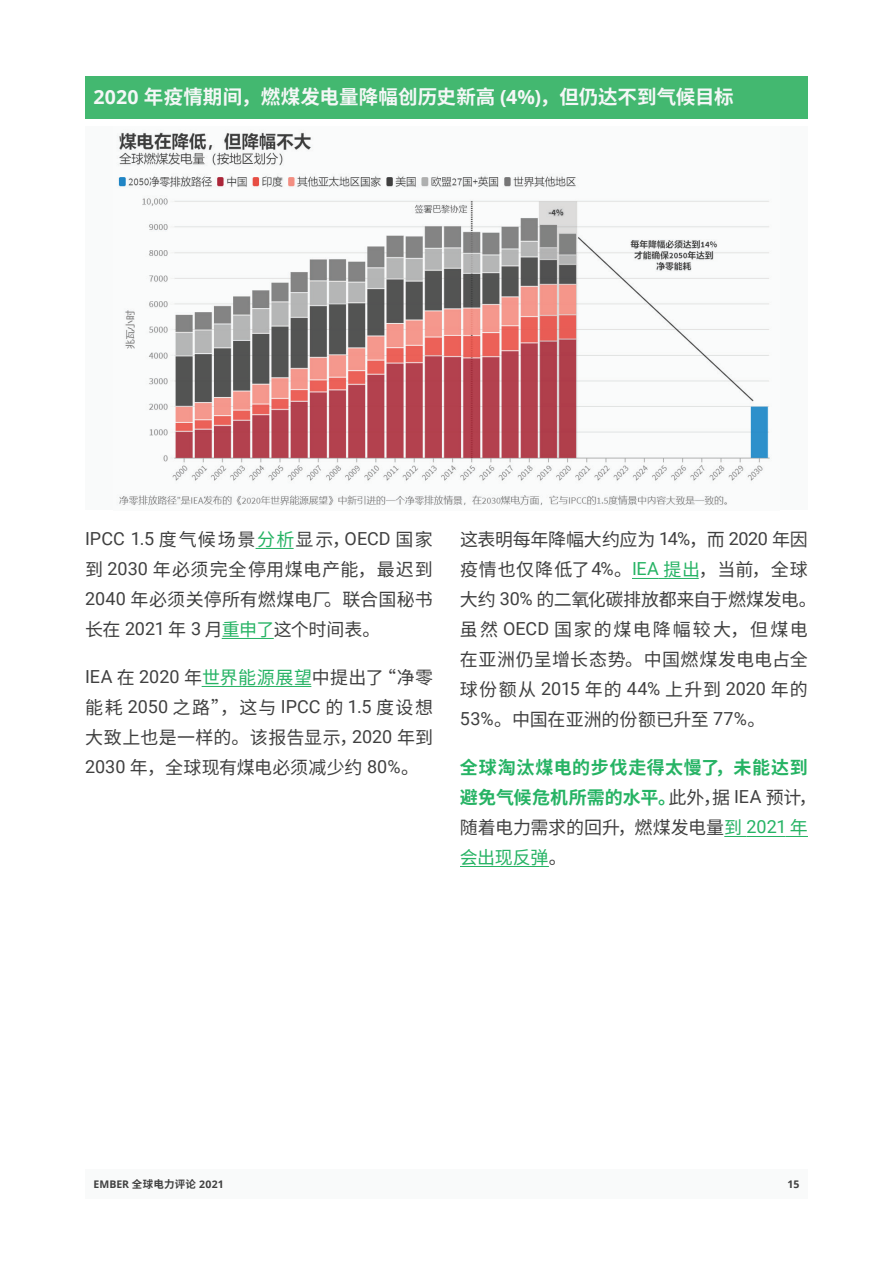
<style>
.page{position:relative;width:893px;height:1263px;background:#fff}
.page>*{position:absolute;margin:0;border:0;box-sizing:border-box;transform-origin:0 0}
.t1{font:700 19.5px "Source Han Sans SC";letter-spacing:.005em;color:#f5f7f7}
.t2{font:18px/30px "Source Han Sans SC";letter-spacing:.015em;color:#404040;text-align:justify}
.t3{font:700 18px/30px "Source Han Sans SC";letter-spacing:.025em;color:#26b364}
.t4{font:18px "Roboto";color:#404040}
.t5{font:700 10.5px "Open Sans";color:#404040}
.s1{font-family:"Open Sans"}
.s2{font-family:"Source Han Sans SC"}
.s3{font-family:"Source Han Sans SC";color:#26b364}
.s4{font-family:"Roboto"}
.s5{color:#26b364}
.s6{font-family:"Roboto";color:#26b364}
.s7{font-weight:400;color:#404040}
.s8{font-family:"Roboto";font-weight:400;color:#404040}
.s9{font-weight:400}
.s10{font-family:"Roboto";font-weight:400}
</style>
<div class="page">
<div style="left:85px;top:1169px;width:723px;height:30px;background:#f9fafa"></div>
<hr style="left:256px;top:548px;width:38px;height:1px;background:#26b364">
<hr style="left:222px;top:638px;width:52px;height:1px;background:#26b364">
<hr style="left:202px;top:686px;width:109px;height:1px;background:#26b364">
<svg style="left:632px;top:578px;width:27px;height:1px"></svg>
<hr style="left:659px;top:578px;width:40px;height:1px;background:#26b364">
<svg style="left:724px;top:836px;width:23px;height:1px"></svg>
<hr style="left:747px;top:836px;width:38px;height:1px;background:#26b364">
<svg style="left:785px;top:836px;width:23px;height:1px"></svg>
<hr style="left:460px;top:866px;width:89px;height:1px;background:#26b364">
<div style="left:85px;top:126px;width:723px;height:384px;background:#f9fafa"></div>
<div style="left:85px;top:77px;width:723px;height:42px;background:#43b870"></div>
<img style="left:118px;top:132px;width:652px;height:373px">
<p class="t1" style="left:94px;top:86px;width:641px"><span class="s1">2020</span> 年疫情期间，燃煤发电量降幅创历史新高 <span class="s1">(4%)</span>，但仍达不到气候目标</p>
<p class="t4" style="left:85px;top:526px;width:349px">IPCC 1.5 <span class="s2">度气候场景</span><span class="s3">分析</span><span class="s2">显示，</span>OECD <span class="s2">国家</span></p>
<p class="t2" style="left:85px;top:554px;width:349px">到 <span class="s4">2030</span> 年必须完全停用煤电产能，最迟到<span class="s4">2040</span> 年必须关停所有燃煤电厂。联合国秘书长在 <span class="s4">2021</span> 年 <span class="s4">3</span> 月<span class="s5">重申了</span>这个时间表。</p>
<p class="t2" style="left:85px;top:663px;width:349px"><span class="s4">IEA</span> 在 <span class="s4">2020</span> 年<span class="s5">世界能源展望</span>中提出了“净零能耗 <span class="s4">2050</span> 之路”，这与 <span class="s4">IPCC</span> 的 <span class="s4">1.5</span> 度设想大致上也是一样的。该报告显示，<span class="s4">2020</span> 年到<span class="s4">2030</span> 年，全球现有煤电必须减少约 <span class="s4">80%</span>。</p>
<p class="t2" style="left:460px;top:524px;width:358px;text-align:left">这表明每年降幅大约应为 <span class="s4">14%</span>，而 <span class="s4">2020</span> 年因疫情也仅降低了<span class="s4">4%</span>。<span class="s6">IEA</span> <span class="s5">提出</span>，当前，全球大约 <span class="s4">30%</span> 的二氧化碳排放都来自于燃煤发电。虽然 <span class="s4">OECD</span> 国家的煤电降幅较大，但煤电在亚洲仍呈增长态势。中国燃煤发电电占全球份额从 <span class="s4">2015</span> 年的 <span class="s4">44%</span> 上升到 <span class="s4">2020</span> 年的<br><span class="s4">53%</span>。中国在亚洲的份额已升至 <span class="s4">77%</span>。</p>
<p class="t3" style="left:460px;top:753px;width:358px">全球淘汰煤电的步伐走得太慢了，未能达到避免气候危机所需的水平。<span class="s7">此外，据</span> <span class="s8">IEA</span> <span class="s7">预计，随着电力需求的回升，燃煤发电量</span><span class="s9">到</span> <span class="s10">2021</span> <span class="s9">年会出现反弹</span><span class="s7">。</span></p>
<p class="t5" style="left:94px;top:1176px;width:132px">EMBER <span class="s2">全球电力评论</span> 2021</p>
<p class="t5" style="left:787px;top:1177px;width:13px">15</p>
</div>
